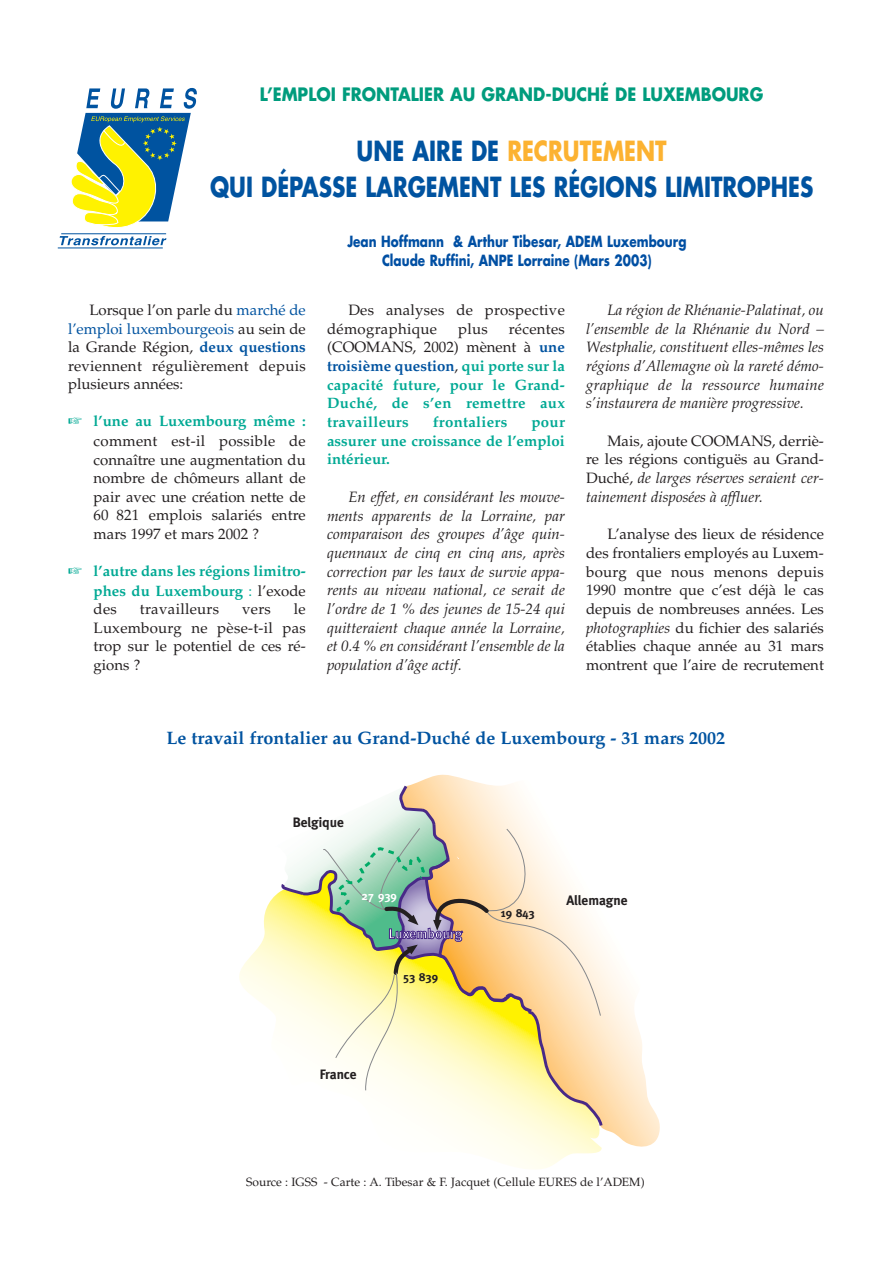
<style>
.page{position:relative;width:893px;height:1263px;background:#fff}
.page>*{position:absolute;margin:0;border:0;box-sizing:border-box;transform-origin:0 0}
.t1{font:700 27px/35.2px "Futura";color:#0053a0;text-align:center;scale:.8 1}
.t2{font:700 18px "Palatino";color:#0053a0}
.t3{font:700 18px "Futura";color:#009c7d;scale:.9 1}
.t4{font:15px/18.8px "Palatino";color:#231f20;text-align:justify}
.t5{font:italic 15px/18.8px "Palatino";color:#231f20;text-align:justify}
.t6{font:700 15px/18.6px "Palatino";color:#00a994;text-align:justify}
.t7{font:700 15px/19.5px "Futura";color:#004fa3;text-align:center;scale:.8 1}
.t8{font:15px/18.8px "Palatino";letter-spacing:.02em;color:#231f20}
.t9{font:700 15px "Palatino";letter-spacing:.02em;color:#00a994}
.t10{font:700 13.65px "Meta";color:#231f20}
.t11{font:12px "Palatino";color:#231f20}
.t12{font:700 11.7px "Meta";color:#231f20}
.t13{font:700 11.7px "Meta";color:#fff}
.s1{color:#fcb231}
.s2{color:#0053a0}
.s3{font-weight:700;color:#0053a0}
.s4{color:#00a994}
.s5{font-weight:700;color:#00a994}
.s6{font-weight:400}
.s7{font-weight:400;color:#231f20}
.s8{font-style:italic}
</style>
<div class="page">
<svg style="left:419px;top:774px;width:241px;height:373px"></svg>
<svg style="left:239px;top:898px;width:364px;height:271px"></svg>
<svg style="left:273px;top:785px;width:331px;height:344px"></svg>
<hr style="left:58px;top:248px;width:105px;height:1px;background:#0053a0">
<svg style="left:60px;top:88px;width:137px;height:161px"></svg>
<p class="t3" style="left:260px;top:87px;width:560px">L’EMPLOI FRONTALIER AU GRAND-DUCHÉ DE LUXEMBOURG</p>
<h1 class="t1" style="left:210px;top:136px;width:755px">UNE AIRE DE <span class="s1">RECRUTEMENT<br></span>QUI DÉPASSE LARGEMENT LES RÉGIONS LIMITROPHES</h1>
<p class="t7" style="left:347px;top:233px;width:425px">Jean Hoffmann &amp; Arthur Tibesar, ADEM Luxembourg<br>Claude Ruffini, ANPE Lorraine (Mars 2003)</p>
<p class="t4" style="left:68px;top:302px;width:239px;text-indent:21px">Lorsque l’on parle du <span class="s2">marché de l’emploi luxembourgeois</span> au sein de la Grande Région, <span class="s3">deux questions </span>reviennent régulièrement depuis plusieurs années:</p>
<p class="t4" style="left:94px;top:414px;width:214px;text-indent:-26px"><span class="s4">☞</span> <span class="s5">l’une au Luxembourg même : </span>comment est-il possible de connaître une augmentation du nombre de chômeurs allant de pair avec une création nette de 60 821 emplois salariés entre mars 1997 et mars 2002 ?</p>
<p class="t6" style="left:94px;top:563px;width:214px;line-height:19px;text-indent:-26px">☞ l’autre dans les régions limitro&shy;phes du Luxembourg <span class="s6">:</span> <span class="s7">l’exode des</span></p>
<p class="t4" style="left:94px;top:602px;width:214px;text-indent:200px">le Luxembourg ne pèse-t-il pas trop sur le potentiel de ces ré&shy;gions ?</p>
<p class="t8" style="left:140px;top:601px;width:81px">travailleurs</p>
<p class="t4" style="left:242px;top:601px;width:30px">vers</p>
<p class="t8" style="left:327px;top:302px;width:239px;text-indent:21px">Des analyses de prospective démographique</p>
<p class="t4" style="left:458px;top:321px;width:31px">plus</p>
<p class="t6" style="left:327px;top:321px;width:239px;text-indent:182px"><span class="s7">récentes (COOMANS, 2002) mènent à</span> <span class="s2">une troisième question</span><span class="s7">,</span> qui porte sur la capacité future, pour le Grand-Duché, de s’en remettre aux travailleurs</p>
<p class="t9" style="left:433px;top:416px;width:76px">frontaliers</p>
<p class="t6" style="left:327px;top:414px;width:239px;text-indent:204px">pour assurer une croissance de l’emploi intérieur.</p>
<p class="t5" style="left:327px;top:489px;width:239px;text-indent:21px">En effet, en considérant les mouve&shy;ments apparents de la Lorraine, par comparaison des groupes d’âge quin&shy;quennaux de cinq en cinq ans, après correction par les taux de survie appa&shy;rents au niveau national, ce serait de l’ordre de 1 % des jeunes de 15-24 qui quitteraient chaque année la Lorraine, et 0.4 % en considérant l’ensemble de la population d’âge actif.</p>
<p class="t5" style="left:586px;top:302px;width:239px;text-indent:21px">La région de Rhénanie-Palatinat, ou l’ensemble de la Rhénanie du Nord – Westphalie, constituent elles-mêmes les régions d’Allemagne où la rareté démo&shy;graphique de la ressource humaine s’instaurera de manière progressive.</p>
<p class="t4" style="left:586px;top:433px;width:239px;text-indent:21px">Mais, ajoute COOMANS, derriè&shy;re les régions contiguës au Grand-Duché, <span class="s8">de larges réserves seraient cer&shy;tainement disposées à affluer.</span></p>
<p class="t4" style="left:586px;top:526px;width:239px;text-indent:21px">L’analyse des lieux de résidence des frontaliers employés au Luxem&shy;bourg que nous menons depuis 1990 montre que c’est déjà le cas depuis de nombreuses années. Les <span class="s8">photographies</span> du fichier des salariés établies chaque année au 31 mars montrent que l’aire de recrutement</p>
<p class="t2" style="left:167px;top:730px;width:560px">Le travail frontalier au Grand-Duché de Luxembourg - 31 mars 2002</p>
<p class="t10" style="left:293px;top:817px;width:53px">Belgique</p>
<p class="t13" style="left:361px;top:891px;width:37px">27 939</p>
<p class="t12" style="left:403px;top:972px;width:37px">53 839</p>
<p class="t10" style="left:320px;top:1069px;width:38px">France</p>
<p class="t12" style="left:500px;top:909px;width:36px">19 843</p>
<p class="t10" style="left:566px;top:895px;width:63px">Allemagne</p>
<p class="t11" style="left:246px;top:1177px;width:400px">Source : IGSS - Carte : A. Tibesar &amp; F. Jacquet (Cellule EURES de l’ADEM)</p>
</div>
